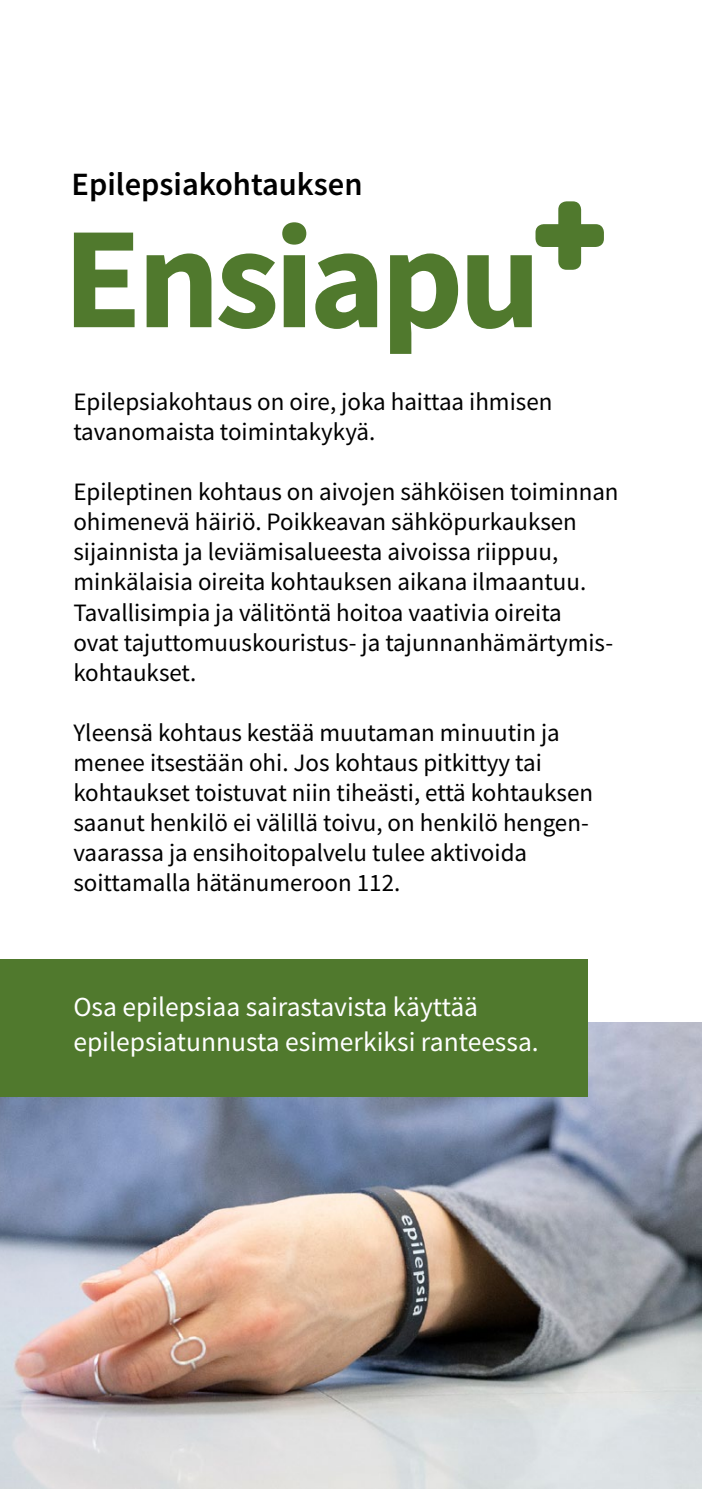
<style>
.page{position:relative;width:702px;height:1489px;background:#fff}
.page>*{position:absolute;margin:0;border:0;box-sizing:border-box;transform-origin:0 0}
.TEXT_otsikko_etusivu{font:700 145px "Source Sans Pro";letter-spacing:-.035em;color:#50792d}
.TEXT_otsikko_etusivu-2{font:600 32.5px "Source Sans Pro";color:#000}
.Nosto{font:27.5px/35px "Source Sans Pro";color:#fff}
.Leipis{font:25px/30px "Source Sans Pro";color:#000}
</style>
<div class="page">
<img style="left:0;top:1022px;width:702px;height:466px">
<div style="left:558px;top:201px;width:23px;height:69px;background:#50792d;border-radius:8px"></div>
<div style="left:535px;top:224px;width:69px;height:23px;background:#50792d;border-radius:8px"></div>
<div style="left:0;top:958px;width:587px;height:138px;background:#50792d"></div>
<p class="TEXT_otsikko_etusivu-2" style="left:72px;top:163px;width:292px">Epilepsiakohtauksen</p>
<p class="TEXT_otsikko_etusivu" style="left:63px;top:181px;width:480px">Ensiapu</p>
<p class="Leipis" style="left:73px;top:387px;width:480px">Epilepsiakohtaus on oire, joka haittaa ihmisen tavanomaista toimintakykyä.</p>
<p class="Leipis" style="left:73px;top:477px;width:546px">Epileptinen kohtaus on aivojen sähköisen toiminnan ohimenevä häiriö. Poikkeavan sähköpurkauksen sijainnista ja leviämisalueesta aivoissa riippuu, minkälaisia oireita kohtauksen aikana ilmaantuu.<br>Tavallisimpia ja välitöntä hoitoa vaativia oireita<br>ovat tajuttomuuskouristus- ja tajunnanhämärtymis&shy;kohtaukset.</p>
<p class="Leipis" style="left:73px;top:717px;width:521px">Yleensä kohtaus kestää muutaman minuutin ja menee itsestään ohi. Jos kohtaus pitkittyy tai kohtaukset toistuvat niin tiheästi, että kohtauksen saanut henkilö ei välillä toivu, on henkilö hengen&shy;vaarassa ja ensihoitopalvelu tulee aktivoida soittamalla hätänumeroon 112.</p>
<p class="Nosto" style="left:73px;top:989px;width:467px">Osa epilepsiaa sairastavista käyttää epilepsiatunnusta esimerkiksi ranteessa.</p>
</div>
